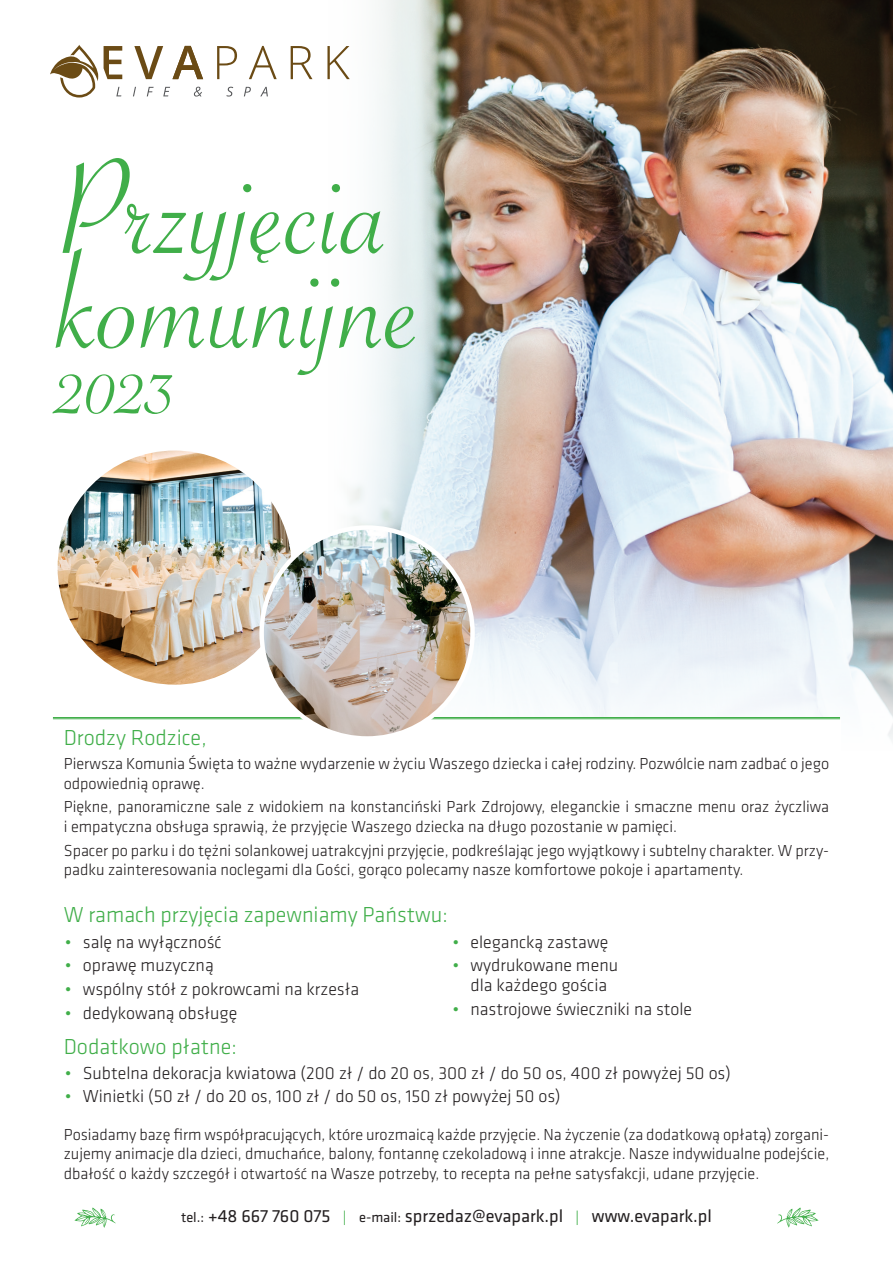
<style>
.page{position:relative;width:893px;height:1263px;background:#fff}
.page>*{position:absolute;margin:0;border:0;box-sizing:border-box;transform-origin:0 0}
.t1{font:144.3px "Savoye Let Plain";color:#40ae49}
.t2{font:96.15px "Savoye Let Plain";color:#40ae49}
.t3{font:300 22.5px "Klavika";color:#40ae49}
._01_txt_ramka{font:18.3px "Klavika";color:#231f20}
.t4{font:300 18px/19.5px "Klavika";color:#231f20;text-align:center}
.t5{font:300 16.5px/19.5px "Klavika";color:#231f20}
.s1{color:#40ae49}
.s2{font-size:14.4px}
.s3{font-size:14.4px;color:#40ae49}
</style>
<div class="page">
<img style="left:496px;top:0;width:397px;height:516px">
<img style="left:327px;top:0;width:169px;height:516px">
<svg style="left:52px;top:516px;width:841px;height:224px"></svg>
<div style="left:53px;top:717px;width:787px;height:251px;background:#fff"></div>
<hr style="left:53px;top:718px;width:787px;height:1px;background:#40ae49">
<hr style="left:53px;top:717px;width:787px;height:1px;background:#40ae49">
<img style="left:55px;top:448px;width:239px;height:239px;border-radius:119px">
<img style="left:262px;top:528px;width:211px;height:208px">
<svg style="left:50px;top:45px;width:48px;height:53px"></svg>
<svg style="left:104px;top:46px;width:18px;height:33px"></svg>
<svg style="left:134px;top:46px;width:29px;height:33px"></svg>
<svg style="left:172px;top:46px;width:31px;height:33px"></svg>
<svg style="left:217px;top:46px;width:20px;height:33px"></svg>
<svg style="left:249px;top:46px;width:28px;height:33px"></svg>
<svg style="left:291px;top:46px;width:21px;height:33px"></svg>
<svg style="left:327px;top:46px;width:23px;height:33px"></svg>
<svg style="left:116px;top:87px;width:5px;height:9px"></svg>
<svg style="left:133px;top:87px;width:3px;height:9px"></svg>
<svg style="left:147px;top:87px;width:7px;height:9px"></svg>
<svg style="left:163px;top:87px;width:7px;height:9px"></svg>
<svg style="left:194px;top:87px;width:8px;height:10px"></svg>
<svg style="left:227px;top:87px;width:6px;height:10px"></svg>
<svg style="left:244px;top:87px;width:7px;height:9px"></svg>
<svg style="left:260px;top:87px;width:8px;height:9px"></svg>
<svg style="left:777px;top:1207px;width:42px;height:20px"></svg>
<svg style="left:74px;top:1207px;width:42px;height:21px"></svg>
<p class="t1" style="left:58px;top:115px;width:333px">Przyjęcia</p>
<p class="t1" style="left:58px;top:209px;width:366px">komunijne</p>
<p class="t2" style="left:58px;top:321px;width:121px">2023</p>
<p class="t3" style="left:64px;top:726px;width:145px">Drodzy Rodzice,</p>
<p class="t5" style="left:64px;top:754px;width:767px">Pierwsza Komunia Święta to ważne wydarzenie w życiu Waszego dziecka i całej rodziny. Pozwólcie nam zadbać o jego odpowiednią oprawę.</p>
<p class="t5" style="left:64px;top:797px;width:767px">Piękne, panoramiczne sale z widokiem na konstanciński Park Zdrojowy, eleganckie i smaczne menu oraz życzliwa i empatyczna obsługa sprawią, że przyjęcie Waszego dziecka na długo pozostanie w pamięci.</p>
<p class="t5" style="left:64px;top:841px;width:767px">Spacer po parku i do tężni solankowej uatrakcyjni przyjęcie, podkreślając jego wyjątkowy i subtelny charakter. W przy&shy;padku zainteresowania noclegami dla Gości, gorąco polecamy nasze komfortowe pokoje i apartamenty.</p>
<p class="t3" style="left:64px;top:902px;width:385px">W ramach przyjęcia zapewniamy Państwu:</p>
<p class="t4" style="left:65px;top:932px;width:158px"><span class="s1">•</span> salę na wyłączność</p>
<p class="t4" style="left:65px;top:956px;width:150px"><span class="s1">•</span> oprawę muzyczną</p>
<p class="t4" style="left:65px;top:980px;width:296px"><span class="s1">•</span> wspólny stół z pokrowcami na krzesła</p>
<p class="t4" style="left:65px;top:1003px;width:174px"><span class="s1">•</span> dedykowaną obsługę</p>
<p class="t3" style="left:64px;top:1034px;width:175px">Dodatkowo płatne:</p>
<p class="t4" style="left:452px;top:932px;width:157px"><span class="s1">•</span> elegancką zastawę</p>
<p class="t4" style="left:452px;top:956px;width:167px"><span class="s1">•</span> wydrukowane menu dla każdego gościa</p>
<p class="t4" style="left:452px;top:999px;width:241px"><span class="s1">•</span> nastrojowe świeczniki na stole</p>
<p class="t4" style="left:65px;top:1063px;width:667px"><span class="s1">•</span> Subtelna dekoracja kwiatowa (200 zł / do 20 os, 300 zł / do 50 os, 400 zł powyżej 50 os)</p>
<p class="t4" style="left:65px;top:1087px;width:497px"><span class="s1">•</span> Winietki (50 zł / do 20 os, 100 zł / do 50 os, 150 zł powyżej 50 os)</p>
<p class="t5" style="left:64px;top:1125px;width:767px;text-align:justify">Posiadamy bazę firm współpracujących, które urozmaicą każde przyjęcie. Na życzenie (za dodatkową opłatą) zorgani&shy;zujemy animacje dla dzieci, dmuchańce, balony, fontannę czekoladową i inne atrakcje. Nasze indywidualne podejście, dbałość o każdy szczegół i otwartość na Wasze potrzeby, to recepta na pełne satysfakcji, udane przyjęcie.</p>
<p class="_01_txt_ramka" style="left:181px;top:1206px;width:532px"><span class="s2">tel.:</span> +48 667 760 075 <span class="s3">|</span> <span class="s2">e-mail:</span> sprzedaz@evapark.pl <span class="s3">|</span> www.evapark.pl</p>
</div>
